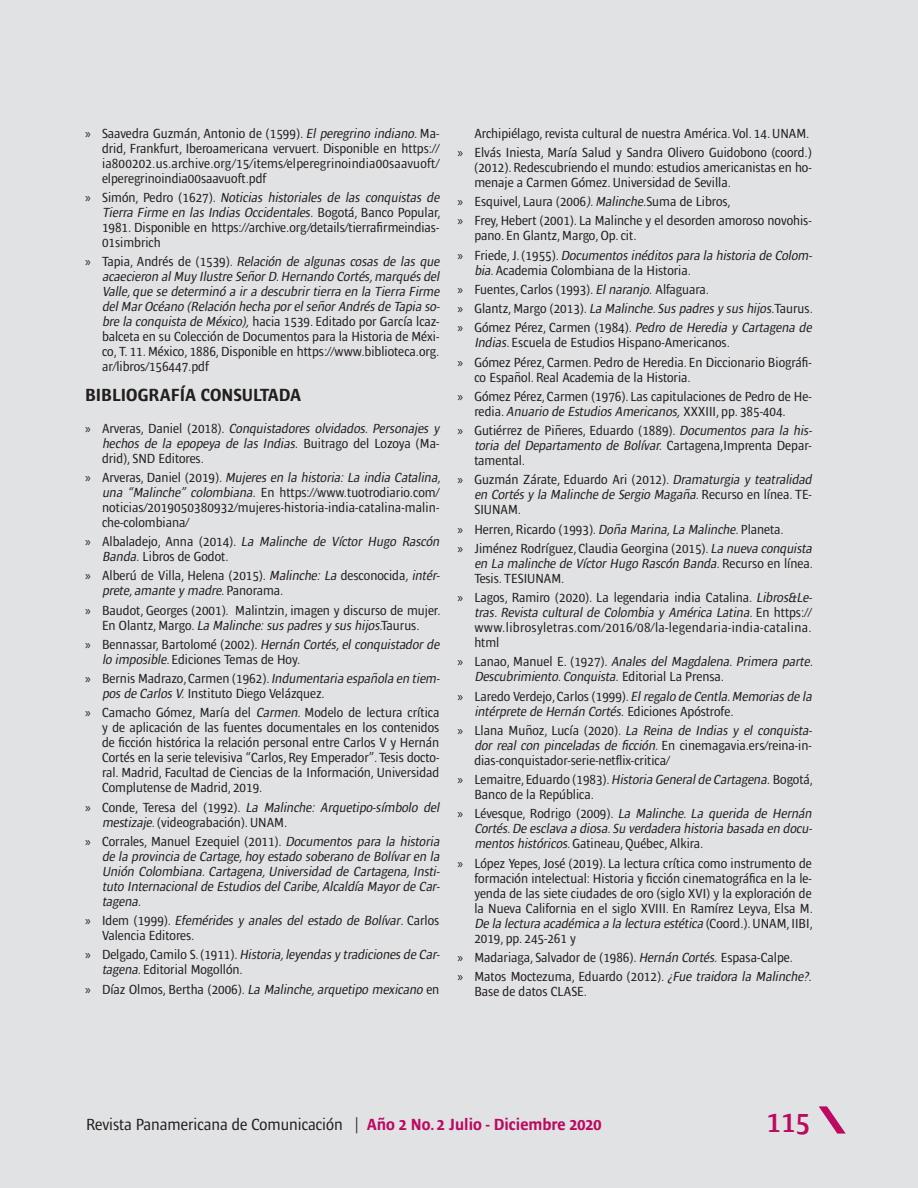
<style>
.page{position:relative;width:918px;height:1188px;background:#e1e2e4}
.page>*{position:absolute;margin:0;border:0;box-sizing:border-box;transform-origin:0 0}
.t1{font:600 condensed 30px "Ardoise Std";color:#bc0a62}
.Subtítulos{font:700 condensed 18px "Ardoise Std";color:#231f20}
.t2{font:condensed 16.5px "Ardoise Std";color:#231f20}
.t3{font:condensed 13.5px/15px "Ardoise Std";color:#231f20}
.t4{font:italic condensed 13.5px/15px "Ardoise Std";color:#231f20}
.s1{font-family:"Myriad Pro";font-stretch:normal}
.s2{font-style:italic}
.s3{font-family:"Myriad Pro";font-style:normal;font-stretch:normal}
.s4{font-style:normal}
.s5{font-weight:700;color:#bc0a62}
</style>
<div class="page">
<svg style="left:819px;top:1106px;width:27px;height:28px"></svg>
<p class="t3" style="left:102px;top:125px;width:339px;text-align:justify;text-indent:-17px"><span class="s1">»</span> Saavedra Guzmán, Antonio de (1599). <span class="s2">El peregrino indiano</span>. Ma&shy;drid, Frankfurt, Iberoamericana vervuert. Disponible en https:// ia800202.us.archive.org/15/items/elperegrinoindia00saavuoft/ elperegrinoindia00saavuoft.pdf</p>
<p class="t3" style="left:102px;top:190px;width:341px;text-indent:-17px"><span class="s1">»</span> S i m ó n , Pe d ro ( 1 6 2 7 ) . <span class="s2">Noticias historiales de las conquistas de Tierra Firme en las Indias Occidentales.</span> B o go tá , B a n c o Po p u l a r, 1981. Disponible en https://archive.org/details/tierrafirmeindias-01simbrich</p>
<p class="t4" style="left:102px;top:254px;width:342px;text-indent:-17px"><span class="s3">»</span> <span class="s4">Ta p i a , A n d ré s d e ( 1 5 3 9 ) .</span> Relación de algunas cosas de las que acaecieron alMuy Ilustre SeñorD.Hernando Cortés,marqués del Valle,que se determinó a ir a descubrir tierra en la Tierra Firme delMarOcéano (Relación hecha porelseñorAndrés de Tapia so&shy;bre la conquista de México),<span class="s4">hacia 1539. Editado por García lcaz&shy;balceta en su Colección de Documentos para la Historia de Méxi&shy;co, T. 11. México, 1886, Disponible en https://www.biblioteca.org. ar/libros/156447.pdf</span></p>
<p class="Subtítulos" style="left:85px;top:384px;width:218px">BIBLIOGRAFÍA CONSULTADA</p>
<p class="t4" style="left:102px;top:420px;width:342px;text-indent:-17px"><span class="s3">»</span> <span class="s4">A rve ra s , D a n i e l ( 2 0 1 8 ) .</span> Conquistadores olvidados. Personajes y hechos de la epopeya de las Indias. <span class="s4">B u i t ra go d e l Lo z oya ( M a - drid), SND Editores.</span></p>
<p class="t3" style="left:102px;top:470px;width:343px;text-indent:-17px"><span class="s1">»</span> A rve ra s, D a n i e l ( 2 0 1 9 ) . <span class="s2">Mujeres en la historia: La india Catalina, una “Malinche” colombiana.</span> En https://www.tuotrodiario.com/ noticias/2019050380932/mujeres-historia-india-catalina-malin&shy;che-colombiana/</p>
<p class="t3" style="left:102px;top:534px;width:341px;text-indent:-17px"><span class="s1">»</span> Albaladejo, Anna (2014). <span class="s2">La Malinche de Víctor Hugo Rascón<br>Banda.</span>Libros de Godot.</p>
<p class="t3" style="left:102px;top:568px;width:342px;text-indent:-17px"><span class="s1">»</span> Alberú de Villa, Helena (2015). <span class="s2">Malinche: La</span> desconocida<span class="s2">,intér&shy;prete,amante y madre</span>. Pa n o ra m a .</p>
<p class="t3" style="left:85px;top:602px;width:357px;text-align:center"><span class="s1">»</span> Baudot, Georges (2001). Malintzin, imagen y discurso de mujer.<br>E n O l a n t z, M a rgo . <span class="s2">La Malinche:sus padres y sus hijos</span>.Ta u r u s .</p>
<p class="t3" style="left:102px;top:637px;width:342px;text-indent:-17px"><span class="s1">»</span> Bennassar, Bartolomé (2002). <span class="s2">Hernán Cortés,el conquistador de lo imposible</span>. Ediciones Temas de Hoy.</p>
<p class="t3" style="left:102px;top:671px;width:342px;text-indent:-17px"><span class="s1">»</span> Bernis Madrazo, Carmen (1962). <span class="s2">Indumentaria española en tiem&shy;pos de Carlos V.</span>Instituto Diego Velázquez.</p>
<p class="t3" style="left:102px;top:705px;width:339px;text-align:justify;text-indent:-17px"><span class="s1">»</span> Camacho Gómez, María del <span class="s2">Carmen</span>. Modelo de lectura crítica y de aplicación de las fuentes documentales en los contenidos de ficción histórica la relación personal entre Carlos V y Hernán Cortés en la serie televisiva “Carlos, Rey Emperador”. Tesis docto&shy;ral. Madrid, Facultad de Ciencias de la Información, Universidad Complutense de Madrid, 2019.</p>
<p class="t3" style="left:102px;top:799px;width:342px;text-indent:-17px"><span class="s1">»</span> C o n d e, Te re s a d e l ( 1 9 9 2 ) . <span class="s2">La Malinche: Arquetipo-símbolo del mestizaje</span>. (videograbación). UNAM.</p>
<p class="t4" style="left:102px;top:834px;width:342px;text-align:justify;text-indent:-17px"><span class="s3">»</span> <span class="s4">Corrales, Manuel Ezequiel (2011).</span> Documentos para la historia de la provincia de Cartage,hoy estado soberano de Bolívar en la Unión Colombiana.Cartagena,Universidad de Cartagena,Insti&shy;tuto Internacionalde Estudios delCaribe,Alcaldía Mayorde Car&shy;tagena.</p>
<p class="t3" style="left:102px;top:913px;width:339px;text-indent:-17px"><span class="s1">»</span> I d e m ( 1 9 9 9 ) . <span class="s2">Efemérides y anales del estado de Bolívar</span>. C a r l o s<br>Valencia Editores.</p>
<p class="t3" style="left:102px;top:947px;width:342px;text-indent:-17px"><span class="s1">»</span> D e l ga d o, C a m i l o S . ( 1 9 1 1 ) . <span class="s2">Historia,leyendas y tradiciones de Car&shy;tagena</span>. Editorial Mogollón.</p>
<p class="t4" style="left:85px;top:981px;width:356px"><span class="s3">»</span> <span class="s4">D ía z O l m os, B e rt h a ( 200 6) .</span> La Malinche,arquetipo mexicano <span class="s4">e n</span></p>
<p class="t3" style="left:474px;top:125px;width:337px">Archipiélago, revista cultural de nuestra América. Vol. 14. UNAM.</p>
<p class="t3" style="left:474px;top:145px;width:339px;text-align:justify;text-indent:-17px"><span class="s1">»</span> Elvás Iniesta, María Salud y Sandra Olivero Guidobono (coord.) (2012). Redescubriendo el mundo: estudios americanistas en ho&shy;menaje a Carmen Gómez. Universidad de Sevilla.</p>
<p class="t3" style="left:457px;top:194px;width:275px"><span class="s1">»</span> Esquivel, Laura (2006<span class="s2">).Malinche</span>.Suma de Libros,</p>
<p class="t3" style="left:474px;top:213px;width:339px;text-indent:-17px"><span class="s1">»</span> Frey, Hebert (2001). La Malinche y el desorden amoroso novohis&shy;pano. En Glantz, Margo, Op. cit.</p>
<p class="t3" style="left:474px;top:247px;width:342px;text-indent:-17px"><span class="s1">»</span> F r i e d e, J . ( 1 9 5 5 ) . <span class="s2">Documentos inéditos para la historia de Colom&shy;bia</span>. Academia Colombiana de la Historia.</p>
<p class="t3" style="left:457px;top:282px;width:253px"><span class="s1">»</span> Fuentes, Carlos (1993). <span class="s2">Elnaranjo.</span>Alfaguara.</p>
<p class="t4" style="left:457px;top:301px;width:357px"><span class="s3">»</span> <span class="s4">G l a n tz, M a rgo ( 2 0 1 3 ) .</span> La Malinche.Sus padres y sus hijos.<span class="s4">Ta u r u s .</span></p>
<p class="t3" style="left:474px;top:320px;width:342px;text-indent:-17px"><span class="s1">»</span> Gómez Pérez, Carmen (1984). <span class="s2">Pedro de Heredia y Cartagena de<br>Indias</span>. Escuela de Estudios Hispano-Americanos.</p>
<p class="t3" style="left:474px;top:354px;width:339px;text-indent:-17px"><span class="s1">»</span> Gómez Pérez, Carmen. Pedro de Heredia. En Diccionario Biográfi&shy;co Español. Real Academia de la Historia.</p>
<p class="t3" style="left:474px;top:389px;width:339px;text-indent:-17px"><span class="s1">»</span> Gómez Pérez, Carmen (1976). Las capitulaciones de Pedro de He&shy;re d i a . <span class="s2">Anuario de Estudios Americanos,</span>XXX I I I , p p . 3 8 5 -404 .</p>
<p class="t3" style="left:474px;top:423px;width:342px;text-indent:-17px"><span class="s1">»</span> Gutiérrez de Piñeres, Eduardo (1889). <span class="s2">Documentos para la his&shy;toria del Departamento de Bolívar.</span> C a rta ge n a , I m p re n ta D e p a r&shy;tamental.</p>
<p class="t3" style="left:474px;top:472px;width:342px;text-indent:-17px"><span class="s1">»</span> Guzmán Zárate, Eduardo Ari (2012). <span class="s2">Dramaturgia y teatralidad en Cortés y la Malinche de Sergio Magaña</span>. Re c u r s o e n l ín e a . T E-<br>SIUNAM.</p>
<p class="t3" style="left:457px;top:521px;width:328px"><span class="s1">»</span> Herren, Ricardo (1993). <span class="s2">Doña Marina,La Malinche</span>. Planeta.</p>
<p class="t3" style="left:474px;top:541px;width:342px;text-align:justify;text-indent:-17px"><span class="s1">»</span> Jiménez Rodríguez, Claudia Georgina (2015). <span class="s2">La nueva conquista en La malinche de Víctor Hugo Rascón Banda.</span>Re c u r s o e n l ín e a .<br>Tesis. TESIUNAM.</p>
<p class="t3" style="left:474px;top:590px;width:342px;text-indent:-17px"><span class="s1">»</span> Lagos, Ramiro (2020). La legendaria india Catalina. <span class="s2">Libros&amp;Le&shy;tras.Revista cultural de Colombia y América Latina.</span>E n h t t p s : // www.librosyletras.com/2016/08/la-legendaria-india-catalina. html</p>
<p class="t4" style="left:474px;top:654px;width:343px;text-indent:-17px"><span class="s3">»</span> <span class="s4">La n a o, M a n u e l E . ( 1 9 2 7 ) .</span> Anales del Magdalena.Primera parte.<br>Descubrimiento.Conquista.<span class="s4">Ed i to r i a l La P re n s a .</span></p>
<p class="t4" style="left:474px;top:688px;width:342px;text-indent:-17px"><span class="s3">»</span> <span class="s4">Laredo Verdejo, Carlos (1999).</span> Elregalo de Centla.Memorias de la intérprete de Hernán Cortés.<span class="s4">E d i c i o n e s A p ó st ro fe .</span></p>
<p class="t3" style="left:474px;top:723px;width:342px;text-indent:-17px"><span class="s1">»</span> L l a n a M u ñ oz, Lu c ía ( 2 0 2 0) . <span class="s2">La Reina de Indias y el conquista&shy;dor real con pinceladas de ficción.</span>En cinemagavia.ers/reina-in&shy;dias-conquistador-serie-netflix-critica/</p>
<p class="t3" style="left:474px;top:772px;width:340px;text-indent:-17px"><span class="s1">»</span> Lemaitre, Eduardo (1983). <span class="s2">Historia Generalde Cartagena.</span>Bogotá,<br>Banco de la República.</p>
<p class="t4" style="left:474px;top:806px;width:342px;text-align:justify;text-indent:-17px"><span class="s3">»</span> <span class="s4">Léves q u e, Rod r i go ( 2 0 0 9 ) .</span> La Malinche. La querida de Hernán Cortés.De esclava a diosa.Su verdadera historia basada en docu&shy;mentos históricos<span class="s4">. Gatineau, Québec, Alkira.</span></p>
<p class="t3" style="left:474px;top:855px;width:340px;text-align:justify;text-indent:-17px"><span class="s1">»</span> López Yepes, José (2019). La lectura crítica como instrumento de formación intelectual: Historia y ficción cinematográfica en la le&shy;yenda de las siete ciudades de oro (siglo XVI) y la exploración de la Nueva California en el siglo XVIII. En Ramírez Leyva, Elsa M.<br><span class="s2">De la lectura académica a la lectura estética</span> ( C o o r d . ) . U N A M , I I B I , 2019, pp. 245-261 y</p>
<p class="t3" style="left:457px;top:950px;width:337px"><span class="s1">»</span> Madariaga, Salvador de (1986). <span class="s2">Hernán Cortés.</span>Espasa-Calpe.</p>
<p class="t3" style="left:474px;top:969px;width:342px;text-indent:-17px"><span class="s1">»</span> Matos Moctezuma, Eduardo (2012). <span class="s2">¿Fue traidora la Malinche?.<br></span>Base de datos CLASE.</p>
<p class="t2" style="left:86px;top:1115px;width:517px">Revista Panamericana de Comunicación | <span class="s5">Año 2 No. 2 Julio - Diciembre 2020</span></p>
<h1 class="t1" style="left:767px;top:1104px;width:45px">115</h1>
</div>
